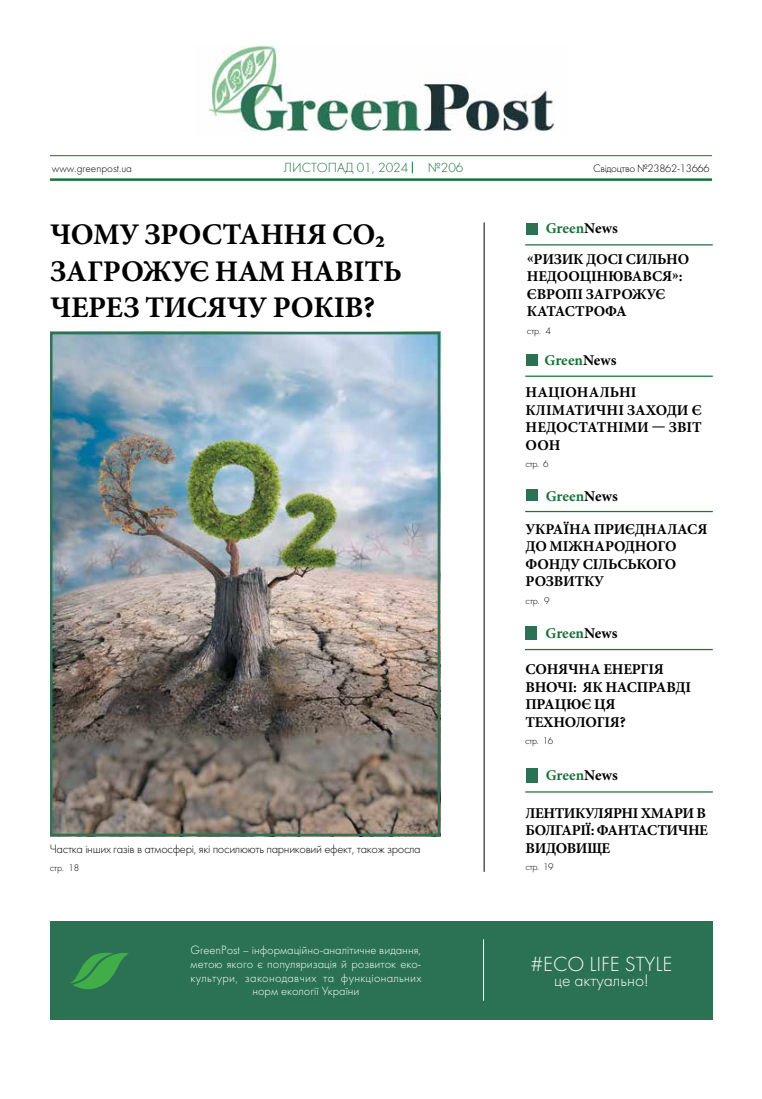
<style>
.page{position:relative;width:762px;height:1099px;background:#fff}
.page>*{position:absolute;margin:0;border:0;box-sizing:border-box;transform-origin:0 0}
.t1{font:700 30px/36.2px "Minion Pro";letter-spacing:-.015em;color:#000}
.t2{font:21.25px "Futura Light C";color:#fff}
.t3{font:17.5px "Futura Light C";color:#fff}
.t4{font:700 15px/17.5px "Minion Pro";letter-spacing:-.015em;color:#000}
.t5{font:700 15px "Minion Pro";letter-spacing:-.005em;color:#1a713a}
.t6{font:13.75px "Futura Light C";color:#1a713a}
.t7{font:12.5px/13.8px "Futura Light C";color:#fff;text-align:center}
.t8{font:12.5px "Futura Light C";letter-spacing:-.025em;color:#000}
.t9{font:11.25px "Futura Light C";letter-spacing:-.025em;color:#000}
.t10{font:11.25px "Futura Light C";color:#000}
.t11{font:10px "Futura Light C";letter-spacing:-.05em;color:#000}
.s1{color:#000}
</style>
<div class="page">
<hr style="left:50px;top:155px;width:662px;height:1px;background:#1a713a">
<hr style="left:50px;top:178px;width:662px;height:3px;background:#1a713a">
<img style="left:208px;top:45px;width:346px;height:87px">
<hr style="left:525px;top:649px;width:188px;height:1px;background:#1a713a">
<div style="left:525px;top:626px;width:12px;height:13px;background:#2b7254"></div>
<hr style="left:484px;top:222px;width:1px;height:649px;background:#000">
<hr style="left:525px;top:791px;width:188px;height:1px;background:#1a713a">
<div style="left:526px;top:767px;width:11px;height:15px;background:#2b7254"></div>
<hr style="left:525px;top:375px;width:188px;height:2px;background:#1a713a">
<div style="left:526px;top:354px;width:11px;height:12px;background:#2b7254"></div>
<hr style="left:525px;top:511px;width:188px;height:1px;background:#1a713a">
<div style="left:526px;top:489px;width:11px;height:12px;background:#2b7254"></div>
<hr style="left:525px;top:244px;width:188px;height:1px;background:#1a713a">
<div style="left:526px;top:223px;width:11px;height:11px;background:#2b7254"></div>
<div style="left:50px;top:920px;width:662px;height:99px;background:#2b7254"></div>
<hr style="left:483px;top:939px;width:1px;height:61px;background:#fff">
<svg style="left:70px;top:952px;width:59px;height:37px"></svg>
<img style="left:53px;top:335px;width:384px;height:498px">
<div style="left:50px;top:332px;width:390px;height:504px;border:2px solid #2e7454"></div>
<p class="t10" style="left:52px;top:163px;width:82px">www.greenpost.ua</p>
<p class="t6" style="left:284px;top:160px;width:126px">ЛИСТОПАД 01, 2024</p>
<p class="t6" style="left:428px;top:160px;width:37px">№206</p>
<p class="t9" style="left:593px;top:162px;width:118px">Свідоцтво №23862-13666</p>
<h1 class="t1" style="left:50px;top:216px;width:353px">ЧОМУ ЗРОСТАННЯ CO₂<br>ЗАГРОЖУЄ НАМ НАВІТЬ<br>ЧЕРЕЗ ТИСЯЧУ РОКІВ?</h1>
<p class="t8" style="left:50px;top:842px;width:372px">Частка інших газів в атмосфері, які посилюють парниковий ефект, також зросла</p>
<p class="t11" style="left:50px;top:862px;width:31px">стр. 18</p>
<p class="t7" style="left:191px;top:943px;width:232px">GreenPost – інформаційно-аналітичне видання, метою якого є популяризація й розвиток еко&shy;культури, законодавчих та функціональних норм екології України</p>
<p class="t5" style="left:546px;top:218px;width:73px">Green<span class="s1">News</span></p>
<p class="t4" style="left:527px;top:250px;width:164px">«РИЗИК ДОСІ СИЛЬНО<br>НЕДООЦІНЮВАВСЯ»:<br>ЄВРОПІ ЗАГРОЖУЄ<br>КАТАСТРОФА</p>
<p class="t11" style="left:527px;top:325px;width:26px">стр. 4</p>
<p class="t5" style="left:544px;top:350px;width:73px">Green<span class="s1">News</span></p>
<p class="t4" style="left:525px;top:383px;width:178px">НАЦІОНАЛЬНІ<br>КЛІМАТИЧНІ ЗАХОДИ Є<br>НЕДОСТАТНІМИ — ЗВІТ<br>ООН</p>
<p class="t11" style="left:525px;top:459px;width:24px">стр. 6</p>
<p class="t5" style="left:546px;top:485px;width:73px">Green<span class="s1">News</span></p>
<p class="t4" style="left:525px;top:520px;width:183px">УКРАЇНА ПРИЄДНАЛАСЯ<br>ДО МІЖНАРОДНОГО<br>ФОНДУ СІЛЬСЬКОГО<br>РОЗВИТКУ</p>
<p class="t11" style="left:525px;top:595px;width:26px">стр. 9</p>
<p class="t5" style="left:545px;top:623px;width:73px">Green<span class="s1">News</span></p>
<p class="t4" style="left:525px;top:660px;width:167px">СОНЯЧНА ЕНЕРГІЯ<br>ВНОЧІ: ЯК НАСПРАВДІ<br>ПРАЦЮЄ ЦЯ<br>ТЕХНОЛОГІЯ?</p>
<p class="t11" style="left:525px;top:735px;width:29px">стр. 16</p>
<p class="t5" style="left:546px;top:765px;width:73px">Green<span class="s1">News</span></p>
<p class="t4" style="left:525px;top:803px;width:184px">ЛЕНТИКУЛЯРНІ ХМАРИ В<br>БОЛГАРІЇ: ФАНТАСТИЧНЕ<br>ВИДОВИЩЕ</p>
<p class="t11" style="left:525px;top:861px;width:29px">стр. 19</p>
<h2 class="t2" style="left:530px;top:952px;width:143px">#ECO LIFE STYLE</h2>
<p class="t3" style="left:554px;top:970px;width:96px">це актуально!</p>
</div>
